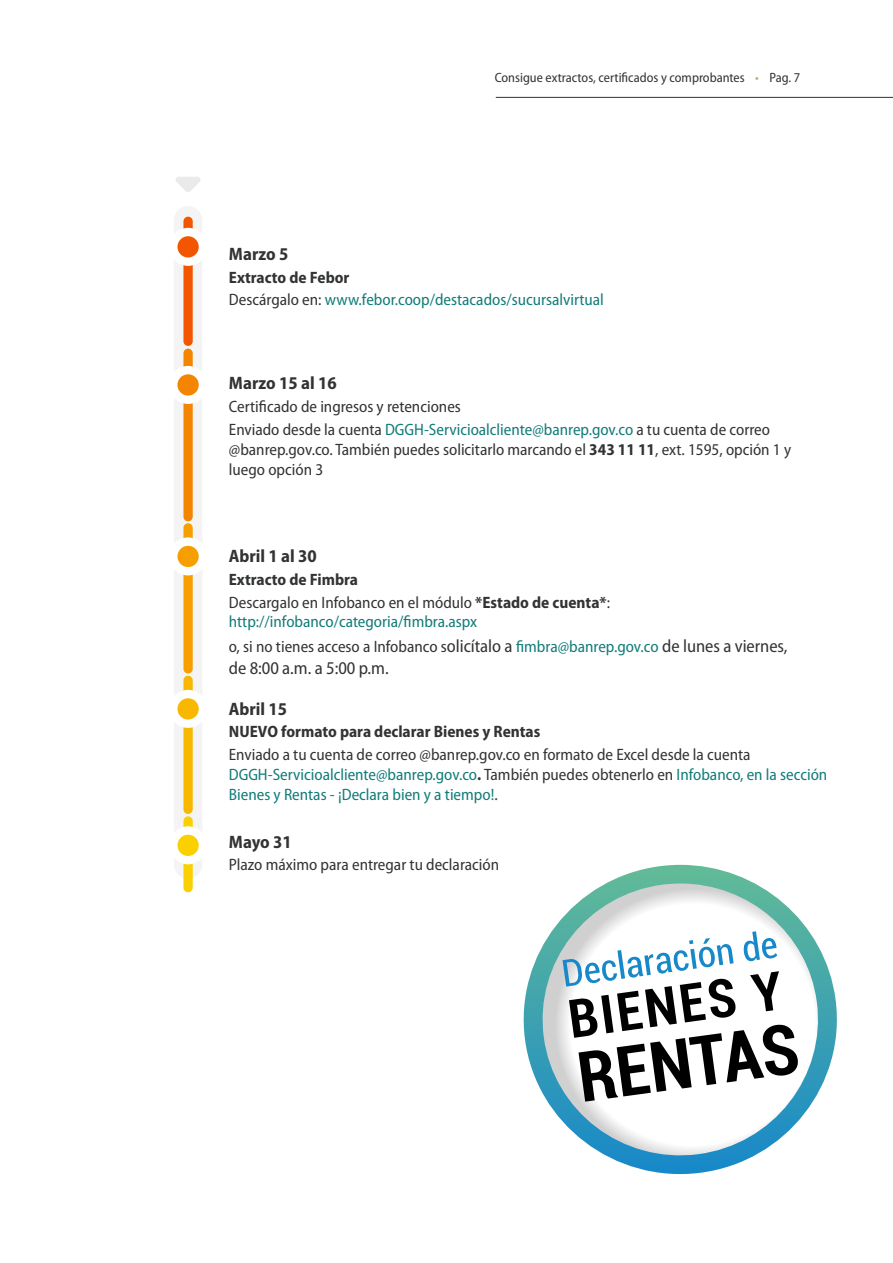
<style>
.page{position:relative;width:893px;height:1263px;background:#fff}
.page>*{position:absolute;margin:0;border:0;box-sizing:border-box;transform-origin:0 0}
.t1{font:700 semi-condensed 18px "Myriad Pro";color:#323334}
.t2{font:semi-condensed 18px "Myriad Pro";color:#323334}
.t3{font:semi-condensed 16.5px/19.8px "Myriad Pro";color:#323334}
.t4{font:semi-condensed 16.5px/24.6px "Myriad Pro";color:#127c79}
.t5{font:700 semi-condensed 16.5px/22.8px "Myriad Pro";color:#323334}
.t6{font:semi-condensed 13.5px "Myriad Pro";color:#323334}
.s1{color:#c3a572}
.s2{font-weight:700;color:#323334}
.s3{color:#323334}
.s4{color:#127c79}
.s5{font-weight:700}
.s6{font-weight:400}
.s7{font-size:18px;color:#323334}
</style>
<div class="page">
<hr style="left:496px;top:97px;width:397px;height:1px;background:#323334">
<div style="left:174px;top:206px;width:28px;height:672px;background:#f4f4f4;border-radius:14px"></div>
<div style="left:183px;top:217px;width:10px;height:129px;background:#f25600;border-radius:5px"></div>
<div style="left:169px;top:228px;width:38px;height:38px;background:#fff;border-radius:50%"></div>
<div style="left:177px;top:236px;width:22px;height:21px;background:#f25600;border-radius:50%"></div>
<div style="left:183px;top:816px;width:10px;height:76px;background:#fad000;border-radius:5px"></div>
<div style="left:169px;top:826px;width:38px;height:38px;background:#fff;border-radius:50%"></div>
<div style="left:177px;top:835px;width:22px;height:21px;background:#fad000;border-radius:50%"></div>
<svg style="left:176px;top:177px;width:24px;height:15px"></svg>
<div style="left:183px;top:349px;width:10px;height:172px;background:#f48500;border-radius:5px"></div>
<div style="left:169px;top:366px;width:38px;height:38px;background:#fff;border-radius:50%"></div>
<div style="left:177px;top:374px;width:22px;height:22px;background:#f48500;border-radius:50%"></div>
<div style="left:183px;top:523px;width:10px;height:150px;background:#f79e00;border-radius:5px"></div>
<div style="left:169px;top:537px;width:38px;height:38px;background:#fff;border-radius:50%"></div>
<div style="left:177px;top:546px;width:22px;height:21px;background:#f79e00;border-radius:50%"></div>
<div style="left:183px;top:676px;width:10px;height:138px;background:#f9b800;border-radius:5px"></div>
<div style="left:169px;top:690px;width:38px;height:38px;background:#fff;border-radius:50%"></div>
<div style="left:177px;top:698px;width:22px;height:21px;background:#f9b800;border-radius:50%"></div>
<svg style="left:523px;top:865px;width:314px;height:310px"></svg>
<svg style="left:534px;top:883px;width:292px;height:281px"></svg>
<svg style="left:563px;top:931px;width:235px;height:170px"></svg>
<p class="t6" style="left:495px;top:70px;width:307px">Consigue extractos, certificados y comprobantes <span class="s1">•</span> Pag. 7</p>
<p class="t1" style="left:229px;top:242px;width:61px">Marzo 5</p>
<p class="t4" style="left:229px;top:266px;width:376px;line-height:22.8px"><span class="s2">Extracto de Febor<br></span><span class="s3">Descárgalo en:</span> www.febor.coop/destacados/sucursalvirtual</p>
<p class="t1" style="left:229px;top:372px;width:109px">Marzo 15 al 16</p>
<p class="t3" style="left:229px;top:396px;width:543px;line-height:22.8px">Certificado de ingresos y retenciones<br>Enviado desde la cuenta <span class="s4">DGGH-Servicioalcliente@banrep.gov.co</span> a tu cuenta de correo</p>
<p class="t3" style="left:229px;top:440px;width:564px">@banrep.gov.co. También puedes solicitarlo marcando el <span class="s5">343 11 11</span>, ext. 1595, opción 1 y luego opción 3</p>
<p class="t1" style="left:229px;top:544px;width:89px">Abril 1 al 30</p>
<p class="t5" style="left:229px;top:567px;width:383px">Extracto de Fimbra<br><span class="s6">Descargalo en Infobanco en el módulo</span> *Estado de cuenta*<span class="s6">:</span></p>
<p class="t4" style="left:229px;top:610px;width:560px">http://infobanco/categoria/fimbra.aspx<br><span class="s3">o, si no tienes acceso a Infobanco s</span><span class="s7">olicítalo a</span> fimbra@banrep.gov.co <span class="s7">de lunes a viernes,</span></p>
<p class="t2" style="left:229px;top:658px;width:161px">de 8:00 a.m. a 5:00 p.m.</p>
<p class="t1" style="left:229px;top:697px;width:60px">Abril 15</p>
<p class="t5" style="left:229px;top:720px;width:313px">NUEVO formato para declarar Bienes y Rentas</p>
<p class="t3" style="left:229px;top:745px;width:600px">Enviado a tu cuenta de correo @banrep.gov.co en formato de Excel desde la cuenta<br><span class="s4">DGGH-Servicioalcliente@banrep.gov.co</span><span class="s5">.</span> También puedes obtenerlo en <span class="s4">Infobanco, en la sección<br>Bienes y Rentas - ¡Declara bien y a tiempo!</span>.</p>
<p class="t1" style="left:229px;top:830px;width:64px">Mayo 31</p>
<p class="t3" style="left:229px;top:855px;width:272px">Plazo máximo para entregar tu declaración</p>
</div>
